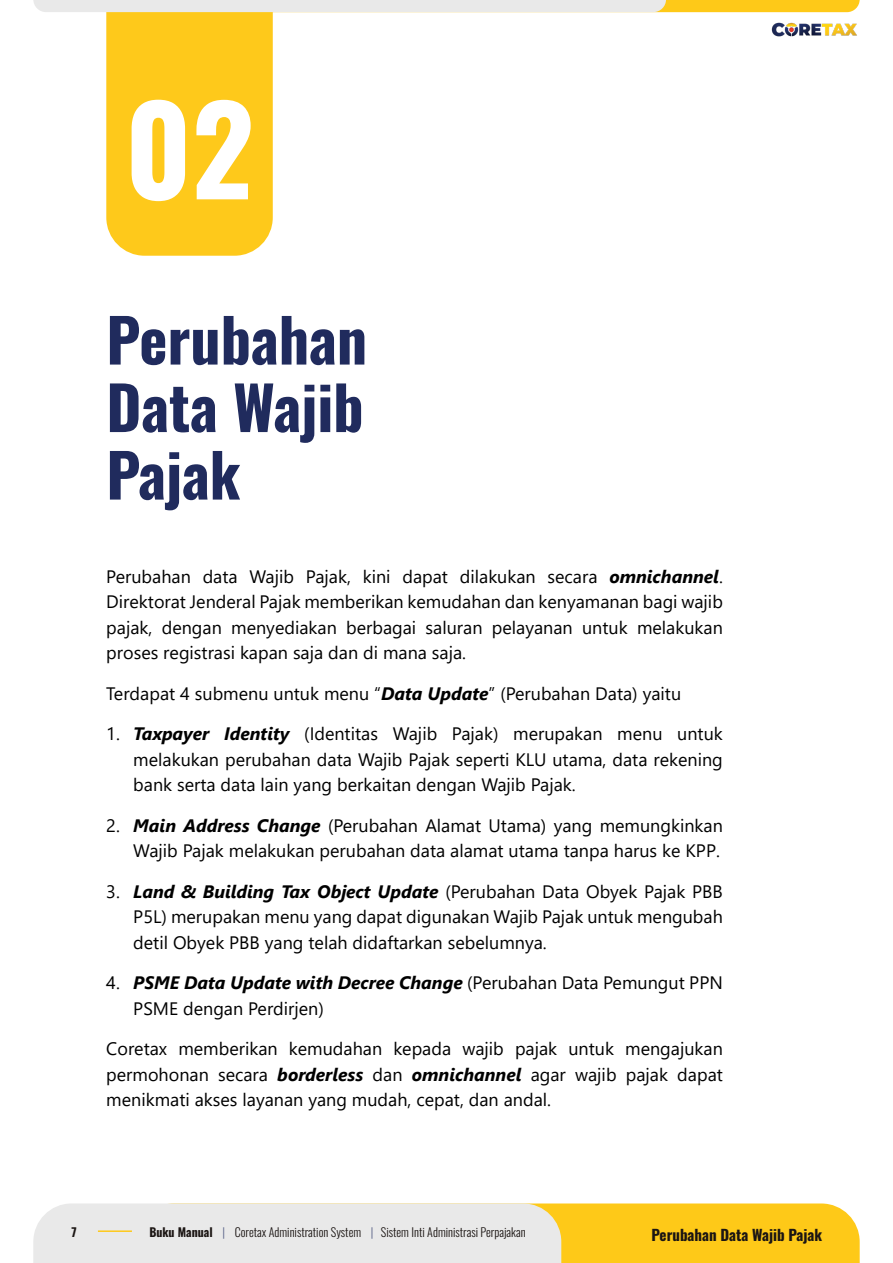
<style>
.page{position:relative;width:893px;height:1263px;background:#fff}
.page>*{position:absolute;margin:0;border:0;box-sizing:border-box;transform-origin:0 0}
.H1_Judul_Utama_Biru{font:700 121.2px "Oswald";color:#fff}
.H1_Judul_Utama_Biru-2{font:700 60px/67.5px "Oswald";color:#202b5d;text-align:justify}
.Body_Teks_Utama{font:18px/25.5px "Segoe UI";color:#000;text-align:justify}
.t1{font:700 15px "Oswald";color:#1b1513}
.t2{font:300 12px "Oswald";color:#1b1513}
.t3{font:700 12px "Oswald";color:#1b1513}
.s1{font-weight:700;font-style:italic}
.s2{font-weight:700}
.s3{color:#586187}
</style>
<div class="page">
<svg style="left:33px;top:1203px;width:827px;height:60px"></svg>
<hr style="left:98px;top:1230px;width:34px;height:2px;background:#fec91b">
<svg style="left:33px;top:0;width:827px;height:256px"></svg>
<img style="left:768px;top:19px;width:92px;height:21px">
<p class="H1_Judul_Utama_Biru" style="left:125px;top:87px;width:130px">02</p>
<p class="H1_Judul_Utama_Biru-2" style="left:106px;top:310px;width:262px">Perubahan Data Wajib Pajak</p>
<p class="Body_Teks_Utama" style="left:106px;top:562px;width:618px">Perubahan data Wajib Pajak, kini dapat dilakukan secara <span class="s1">omnichannel</span>.<br>Direktorat Jenderal Pajak memberikan kemudahan dan kenyamanan bagi wajib pajak, dengan menyediakan berbagai saluran pelayanan untuk melakukan proses registrasi kapan saja dan di mana saja.</p>
<p class="Body_Teks_Utama" style="left:106px;top:679px;width:576px">Terdapat 4 submenu untuk menu “<span class="s1">Data Update</span>” (Perubahan Data) yaitu</p>
<p class="Body_Teks_Utama" style="left:133px;top:719px;width:591px;text-indent:-27px">1. <span class="s1">Taxpayer Identity</span> (Identitas Wajib Pajak) merupakan menu untuk melakukan perubahan data Wajib Pajak seperti KLU utama, data rekening bank serta data lain yang berkaitan dengan Wajib Pajak.</p>
<p class="Body_Teks_Utama" style="left:106px;top:811px;width:618px;text-align:right">2. <span class="s1">Main Address Change</span> (Perubahan Alamat Utama) yang memungkinkan<br>Wajib Pajak melakukan perubahan data alamat utama tanpa harus ke KPP.</p>
<p class="Body_Teks_Utama" style="left:133px;top:877px;width:591px;text-indent:-27px">3. <span class="s1">Land &amp; Building Tax Object Update</span> (Perubahan Data Obyek Pajak PBB P5L) merupakan menu yang dapat digunakan Wajib Pajak untuk mengubah detil Obyek PBB yang telah didaftarkan sebelumnya.</p>
<p class="Body_Teks_Utama" style="left:133px;top:968px;width:591px;text-indent:-27px">4. <span class="s1">PSME Data Update with Decree Change</span> (Perubahan Data Pemungut PPN<br>PSME dengan Perdirjen)</p>
<p class="Body_Teks_Utama" style="left:106px;top:1034px;width:618px">Coretax memberikan kemudahan kepada wajib pajak untuk mengajukan permohonan secara <span class="s1">borderless</span> dan <span class="s1">omnichannel</span> agar wajib pajak dapat menikmati akses layanan yang mudah, cepat, dan andal.</p>
<p class="t3" style="left:72px;top:1226px;width:7px">7</p>
<p class="t2" style="left:149px;top:1221px;width:378px"><span class="s2">Buku Manual</span> <span class="s3">|</span> Coretax Administration System <span class="s3">|</span> Sistem Inti Administrasi Perpajakan</p>
<p class="t1" style="left:651px;top:1226px;width:172px">Perubahan Data Wajib Pajak</p>
</div>
